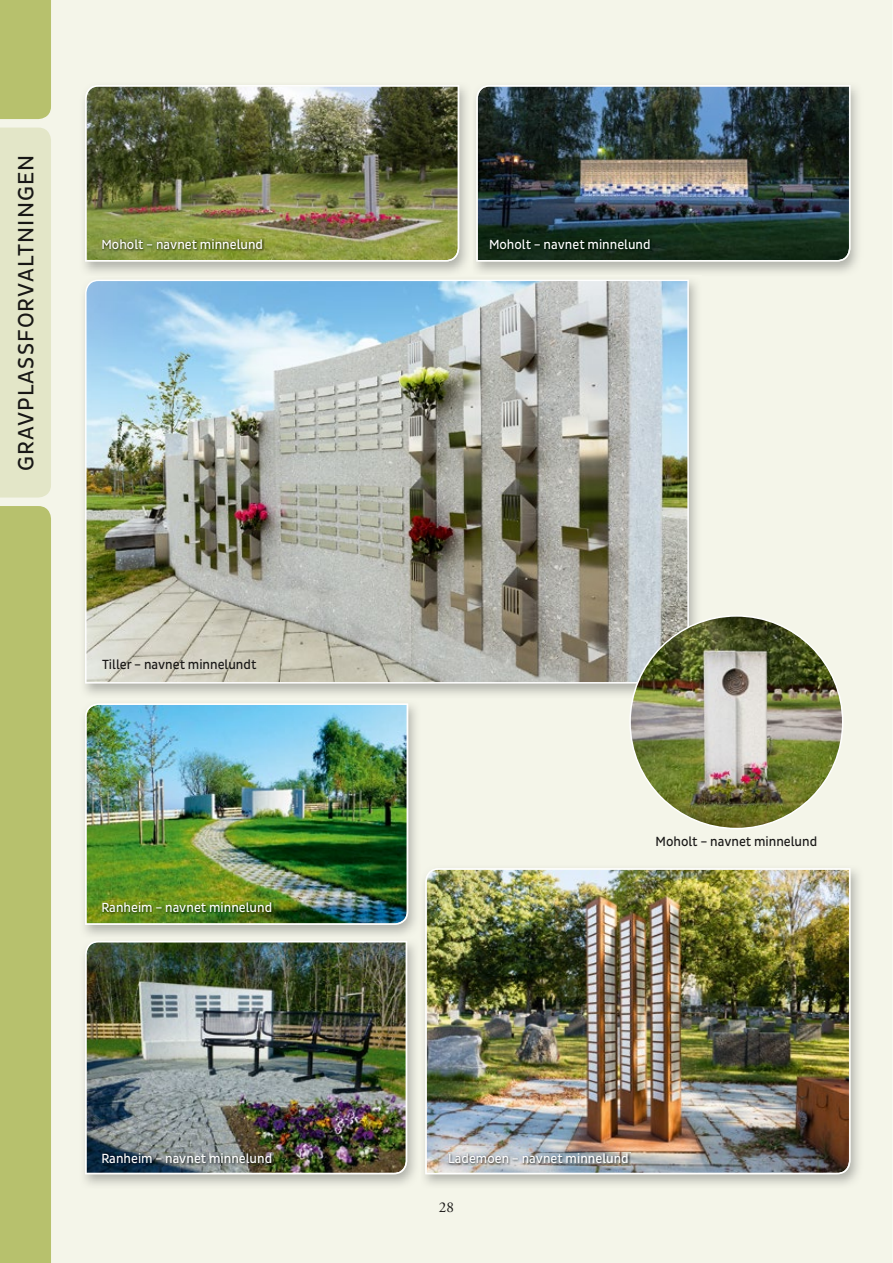
<style>
.page{position:relative;width:893px;height:1263px;background:#fff}
.page>*{position:absolute;margin:0;border:0;box-sizing:border-box;transform-origin:0 0}
.t1{font:22.5px "Pluto Sans Cond";letter-spacing:.055em;color:#181716}
.t2{font:15px "Adobe Garamond";color:#181716}
.t3{font:13.5px "Pluto Sans Cond";color:#fff;scale:.96 1}
.t4{font:13.5px "Pluto Sans Cond";color:#181716;scale:.96 1}
</style>
<div class="page">
<div style="left:0;top:0;width:892px;height:1263px;background:#f4f5e9"></div>
<img style="left:79px;top:81px;width:784px;height:195px">
<img style="left:85px;top:85px;width:374px;height:176px">
<img style="left:470px;top:81px;width:2px;height:195px">
<img style="left:476px;top:85px;width:374px;height:176px">
<img style="left:79px;top:276px;width:623px;height:422px">
<img style="left:85px;top:280px;width:604px;height:403px">
<img style="left:629px;top:615px;width:214px;height:214px">
<img style="left:79px;top:700px;width:342px;height:237px">
<img style="left:85px;top:703px;width:323px;height:222px">
<img style="left:79px;top:937px;width:340px;height:252px">
<img style="left:85px;top:941px;width:322px;height:233px">
<div style="left:0;top:128px;width:51px;height:369px;background:#e3e6c8"></div>
<div style="left:0;top:0;width:51px;height:119px;background:#b7c16d"></div>
<div style="left:0;top:506px;width:51px;height:757px;background:#b7c16d"></div>
<img style="left:421px;top:864px;width:442px;height:325px">
<img style="left:419px;top:864px;width:2px;height:325px">
<img style="left:425px;top:868px;width:425px;height:306px">
<img style="left:449px;top:1152px;width:181px;height:13px">
<img style="left:102px;top:901px;width:172px;height:13px">
<img style="left:102px;top:1152px;width:172px;height:13px">
<img style="left:102px;top:238px;width:162px;height:13px">
<img style="left:490px;top:238px;width:162px;height:13px">
<h1 class="t1" style="left:13px;top:471px;width:318px;rotate:-90deg">GRAVPLASSFORVALTNINGEN</h1>
<p class="t3" style="left:101px;top:236px;width:170px">Moholt – navnet minnelund</p>
<p class="t3" style="left:489px;top:236px;width:170px">Moholt – navnet minnelund</p>
<p class="t4" style="left:102px;top:656px;width:162px">Tiller – navnet minnelundt</p>
<p class="t3" style="left:101px;top:900px;width:179px">Ranheim – navnet minnelund</p>
<p class="t4" style="left:656px;top:833px;width:170px">Moholt – navnet minnelund</p>
<p class="t3" style="left:101px;top:1150px;width:179px">Ranheim – navnet minnelund</p>
<p class="t3" style="left:448px;top:1150px;width:190px">Lademoen – navnet minnelund</p>
<p class="t2" style="left:439px;top:1199px;width:16px">28</p>
</div>
